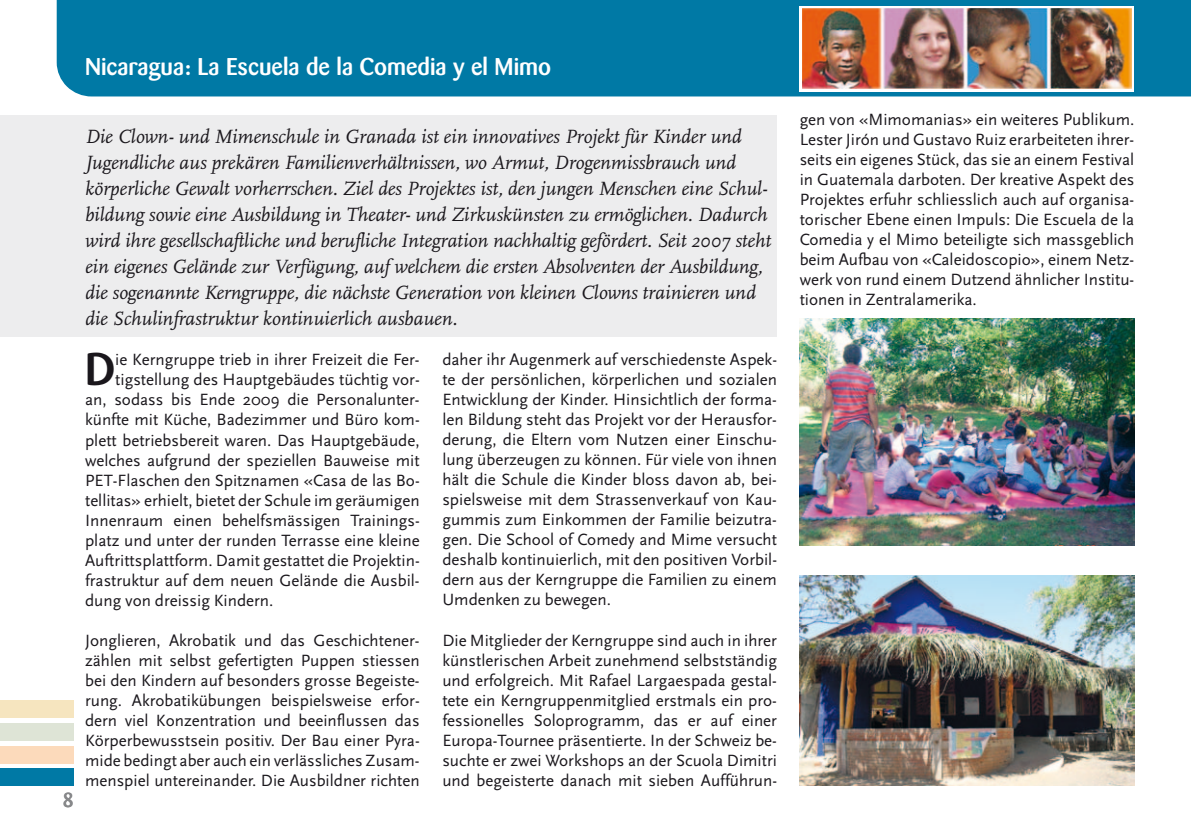
<style>
.page{position:relative;width:1191px;height:840px;background:#fff}
.page>*{position:absolute;margin:0;border:0;box-sizing:border-box;transform-origin:0 0}
.t1{font:500 45.4px "Barmeno";color:#1a171c}
.t2{font:500 24px "Barmeno";color:#fff}
.t3{font:italic 20px/26px "Scala";letter-spacing:-.005em;color:#1a171c}
.t4{font:500 20px "Barmeno";color:#87888a}
.t5{font:17px/20px "Scala Sans";color:#1a171c;text-align:justify}
</style>
<div class="page">
<div style="left:0;top:700px;width:74px;height:17px;background:#f6e5bf"></div>
<div style="left:0;top:768px;width:74px;height:17px;background:#0079a5"></div>
<div style="left:0;top:745px;width:74px;height:17px;background:#fcdabb"></div>
<div style="left:0;top:723px;width:74px;height:17px;background:#dee4d6"></div>
<div style="left:57px;top:0;width:1134px;height:96px;background:#0079a5"></div>
<svg style="left:799px;top:6px;width:335px;height:85px"></svg>
<img style="left:802px;top:9px;width:329px;height:79px">
<img style="left:799px;top:318px;width:335px;height:227px">
<div style="left:0;top:115px;width:777px;height:222px;background:#ededee"></div>
<img style="left:799px;top:575px;width:335px;height:210px">
<h2 class="t2" style="left:85px;top:52px;width:467px">Nicaragua: La Escuela de la Comedia y el Mimo</h2>
<p class="t4" style="left:63px;top:787px;width:12px">8</p>
<p class="t3" style="left:85px;top:124px;width:687px">Die Clown- und Mimenschule in Granada ist ein innovatives Projekt für Kinder und Jugendliche aus prekären Familienverhältnissen, wo Armut, Drogenmissbrauch und körperliche Gewalt vorherrschen. Ziel des Projektes ist, den jungen Menschen eine Schul&shy;bildung sowie eine Ausbildung in Theater- und Zirkuskünsten zu ermöglichen. Dadurch wird ihre gesellschaftliche und berufliche Integration nachhaltig gefördert. Seit 2007 steht ein eigenes Gelände zur Verfügung, auf welchem die ersten Absolventen der Ausbildung, die sogenannte Kerngruppe, die nächste Generation von kleinen Clowns trainieren und die Schulinfrastruktur kontinuierlich ausbauen.</p>
<h1 class="t1" style="left:85px;top:343px;width:32px">D</h1>
<p class="t5" style="left:115px;top:350px;width:306px">ie Kerngruppe trieb in ihrer Freizeit die Fer-</p>
<p class="t5" style="left:115px;top:370px;width:306px">tigstellung des Hauptgebäudes tüchtig vor-</p>
<p class="t5" style="left:85px;top:390px;width:336px">an, sodass bis Ende 2009 die Personalunter-</p>
<p class="t5" style="left:85px;top:410px;width:336px">künfte mit Küche, Badezimmer und Büro kom-</p>
<p class="t5" style="left:85px;top:430px;width:336px">plett betriebsbereit waren. Das Hauptgebäude,</p>
<p class="t5" style="left:85px;top:450px;width:336px">welches aufgrund der speziellen Bauweise mit</p>
<p class="t5" style="left:85px;top:470px;width:336px">PET-Flaschen den Spitznamen «Casa de las Bo-</p>
<p class="t5" style="left:85px;top:490px;width:336px">tellitas» erhielt, bietet der Schule im geräumigen</p>
<p class="t5" style="left:85px;top:510px;width:336px">Innenraum einen behelfsmässigen Trainings-</p>
<p class="t5" style="left:85px;top:530px;width:336px">platz und unter der runden Terrasse eine kleine</p>
<p class="t5" style="left:85px;top:550px;width:336px">Auftrittsplattform. Damit gestattet die Projektin-</p>
<p class="t5" style="left:85px;top:570px;width:336px">frastruktur auf dem neuen Gelände die Ausbil-</p>
<p class="t5" style="left:85px;top:590px;width:190px">dung von dreissig Kindern.</p>
<p class="t5" style="left:85px;top:630px;width:336px">Jonglieren, Akrobatik und das Geschichtener&shy;zählen mit selbst gefertigten Puppen stiessen bei den Kindern auf besonders grosse Begeiste&shy;rung. Akrobatikübungen beispielsweise erfor&shy;dern viel Konzentration und beeinflussen das Körperbewusstsein positiv. Der Bau einer Pyra&shy;mide bedingt aber auch ein verlässliches Zusam&shy;menspiel untereinander. Die Ausbildner richten</p>
<p class="t5" style="left:442px;top:350px;width:336px">daher ihr Augenmerk auf verschiedenste Aspek&shy;te der persönlichen, körperlichen und sozialen Entwicklung der Kinder. Hinsichtlich der forma&shy;len Bildung steht das Projekt vor der Herausfor&shy;derung, die Eltern vom Nutzen einer Einschu&shy;lung überzeugen zu können. Für viele von ihnen hält die Schule die Kinder bloss davon ab, bei&shy;spielsweise mit dem Strassenverkauf von Kau&shy;gummis zum Einkommen der Familie beizutra&shy;gen. Die School of Comedy and Mime versucht deshalb kontinuierlich, mit den positiven Vorbil&shy;dern aus der Kerngruppe die Familien zu einem Umdenken zu bewegen.</p>
<p class="t5" style="left:442px;top:630px;width:336px">Die Mitglieder der Kerngruppe sind auch in ihrer künstlerischen Arbeit zunehmend selbstständig und erfolgreich. Mit Rafael Largaespada gestal&shy;tete ein Kerngruppenmitglied erstmals ein pro&shy;fessionelles Soloprogramm, das er auf einer Europa-Tournee präsentierte. In der Schweiz be&shy;suchte er zwei Workshops an der Scuola Dimitri und begeisterte danach mit sieben Aufführun-</p>
<p class="t5" style="left:799px;top:110px;width:336px">gen von «Mimomanias» ein weiteres Publikum.<br>Lester Jirón und Gustavo Ruiz erarbeiteten ihrer&shy;seits ein eigenes Stück, das sie an einem Festival in Guatemala darboten. Der kreative Aspekt des Projektes erfuhr schliesslich auch auf organisa&shy;torischer Ebene einen Impuls: Die Escuela de la Comedia y el Mimo beteiligte sich massgeblich beim Aufbau von «Caleidoscopio», einem Netz&shy;werk von rund einem Dutzend ähnlicher Institu&shy;tionen in Zentralamerika.</p>
</div>
